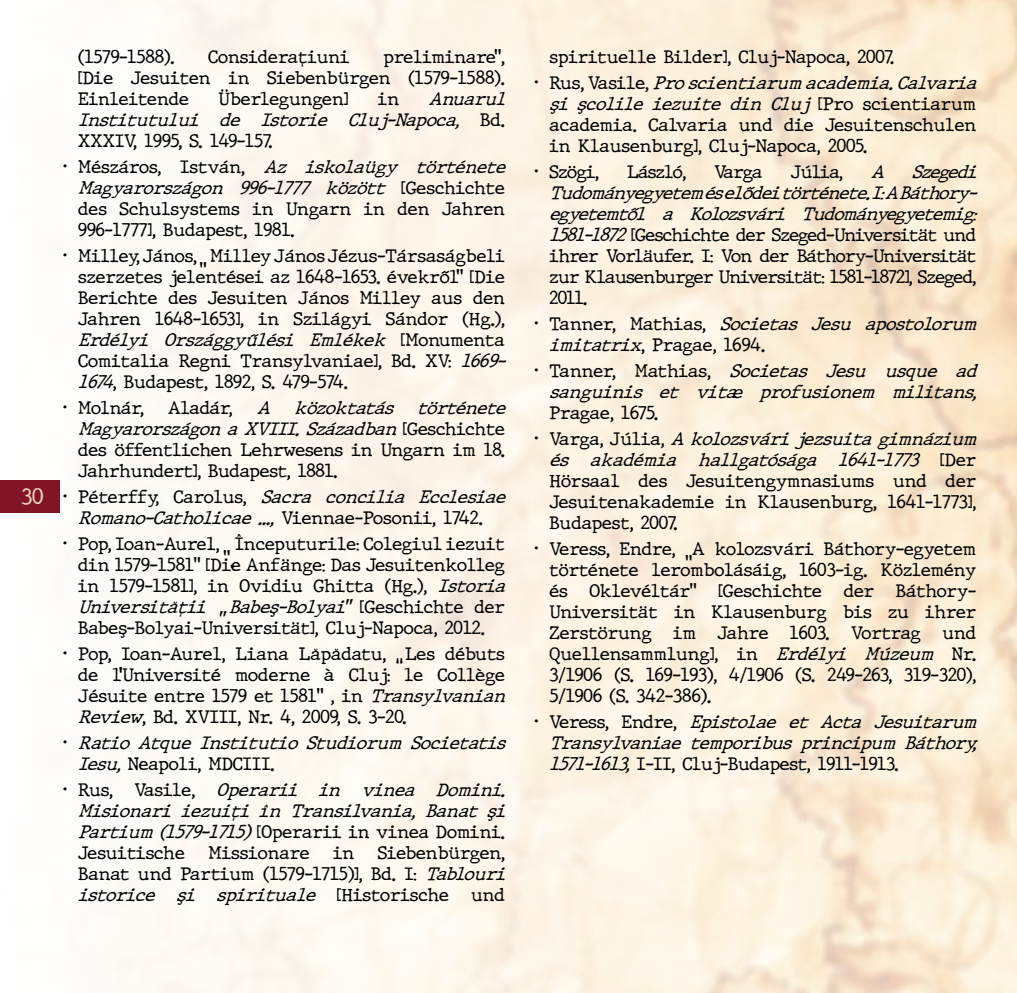
<style>
.page{position:relative;width:1017px;height:993px;background:#fff}
.page>*{position:absolute;margin:0;border:0;box-sizing:border-box;transform-origin:0 0}
.t1{font:21px "JMH Typewriter";color:#f1d2ba}
.t2{font:17.5px/21px "JMH Typewriter";color:#000}
.t3{font:italic 17.5px/21px "JMH Typewriter";color:#000}
.t4{font:17.5px/21px "JMH Typewriter";letter-spacing:-.03em;color:#000}
.t5{font:17.5px "JMH Typewriter";letter-spacing:-.025em;color:#000}
.s1{font-style:normal}
.s2{font-style:italic}
</style>
<div class="page">
<img style="left:0;top:0;width:1017px;height:992px">
<div style="left:0;top:480px;width:60px;height:32px;background:#811526"></div>
<p class="t1" style="left:21px;top:484px;width:24px">30</p>
<p class="t2" style="left:78px;top:48px;width:98px">(1579-1588).</p>
<p class="t2" style="left:208px;top:48px;width:143px">Considerațiuni</p>
<p class="t2" style="left:78px;top:48px;width:428px;text-align:justify;text-indent:305px">preliminare”, [Die Jesuiten in Siebenbürgen (1579-1588).<br>Einleitende</p>
<p class="t2" style="left:219px;top:90px;width:131px">Überlegungen]</p>
<p class="t2" style="left:378px;top:90px;width:23px">in</p>
<p class="t3" style="left:78px;top:90px;width:436px;text-indent:350px">Anuarul<br>Institutului de Istorie Cluj-Napoca, <span class="s1">B d .<br>XXXIV, 1995, S. 149-157.</span></p>
<p class="t2" style="left:78px;top:158px;width:436px;text-indent:-15px">• M é s z á r o s , I s t v á n , <span class="s2">Az iskolaügy története Magyarországon 996-1777 között</span> [ G e s c h i c h t e des Schulsystems in Ungarn in den Jahren 996-1777], Budapest, 1981.</p>
<p class="t2" style="left:63px;top:247px;width:135px">• Milley, János,</p>
<p class="t2" style="left:78px;top:247px;width:436px;text-indent:132px">Milley János Jézus-Társaságbeli szerzetes jelentései az 1648-1653. évekről” [Die Berichte des Jesuiten János Milley aus den Jahren 1648-1653], in Szilágyi Sándor (Hg.), <span class="s2">Erdélyi Országgyűlési Emlékek</span> [ M o n u m e n t a Comitalia Regni Transylvaniae], Bd. XV: <span class="s2">1669- 1674</span>, Budapest, 1892, S. 479-574.</p>
<p class="t2" style="left:63px;top:399px;width:82px">• Molnár,</p>
<p class="t2" style="left:168px;top:399px;width:66px">Aladár,</p>
<p class="t2" style="left:200px;top:261px;width:8px">”</p>
<p class="t2" style="left:78px;top:399px;width:436px;text-indent:179px"><span class="s2">A közoktatás története MagyarországonaXVIII.Században</span>[ G e s c h i c h t e des öffentlichen Lehrwesens in Ungarn im 18.<br>Jahrhundert], Budapest, 1881.</p>
<p class="t3" style="left:78px;top:488px;width:436px;text-indent:-15px"><span class="s1">• P é t e r f f y, C a r o l u s ,</span> Sacra concilia Ecclesiae<br>Romano-Catholicae...,<span class="s1">Vi e n n a e - Po s o n i i , 1 74 2 .</span></p>
<p class="t2" style="left:63px;top:535px;width:158px">• Pop, Ioan-Aurel,</p>
<p class="t2" style="left:78px;top:535px;width:436px;text-indent:157px">Începuturile: Colegiul iezuit din 1579-1581” [Die Anfänge: Das Jesuitenkolleg in 1579-1581], in Ovidiu Ghitta (Hg.), <span class="s2">Istoria Universității</span></p>
<p class="t2" style="left:223px;top:549px;width:13px">”„</p>
<p class="t2" style="left:78px;top:598px;width:428px;text-indent:151px"><span class="s2">Babeș-Bolyai”</span> [ G e s ch i ch t e d e r<br>Babeș-Bolyai-Universität], Cluj-Napoca, 2012.</p>
<p class="t2" style="left:63px;top:644px;width:324px">• Pop, Ioan-Aurel, Liana Lăpădatu,</p>
<p class="t2" style="left:396px;top:657px;width:8px">“</p>
<p class="t3" style="left:216px;top:610px;width:16px">”</p>
<p class="t2" style="left:78px;top:644px;width:436px;text-indent:327px">Les débuts de l’Université moderne à Cluj: le Collège Jésuite entre 1579 et 1581” , in <span class="s2">Transylvanian Review</span>, Bd. XVIII, Nr. 4, 2009, S. 3-20.</p>
<p class="t3" style="left:78px;top:733px;width:436px;text-indent:-15px"><span class="s1">•</span> Ratio Atque Institutio Studiorum Societatis<br>Iesu,<span class="s1">Neapoli, MDCIII.</span></p>
<p class="t3" style="left:78px;top:780px;width:436px;text-indent:-15px"><span class="s1">• R u s , Va s i l e ,</span> Operarii in vinea Domini.<br>Misionari iezuiţi în Transilvania, Banat şi Partium(1579-1715)<span class="s1">[Operarii in vinea Domini.<br>Jesuitische</span></p>
<p class="t2" style="left:78px;top:843px;width:436px;text-indent:300px">Siebenbürgen,<br>Banat und Partium (1579-1715)], Bd. I: <span class="s2">Tablouri istorice şi spirituale</span> [ H i s t o r i s c h e</p>
<p class="t2" style="left:208px;top:843px;width:102px">Missionare</p>
<p class="t2" style="left:333px;top:843px;width:23px">in</p>
<p class="t2" style="left:471px;top:885px;width:35px">und</p>
<p class="t2" style="left:549px;top:48px;width:346px">spirituelle Bilder], Cluj-Napoca, 2007.</p>
<p class="t2" style="left:549px;top:74px;width:436px;text-indent:-15px">• R u s , Va s i l e , <span class="s2">Proscientiarumacademia.Calvaria și școlile iezuite din Cluj</span> [ P r o s c i e n t i a r u m academia. Calvaria und die Jesuitenschulen in Klausenburg], Cluj-Napoca, 2005.</p>
<p class="t2" style="left:535px;top:163px;width:66px">• Szögi,</p>
<p class="t2" style="left:627px;top:163px;width:60px">László,</p>
<p class="t2" style="left:714px;top:163px;width:50px">Varga</p>
<p class="t2" style="left:791px;top:163px;width:54px">Júlia,</p>
<p class="t4" style="left:549px;top:163px;width:436px;text-indent:322px"><span class="s2">A Szegedi Tudományegyeteméselődeitörténete.I:ABáthory&shy;egyetemtől a Kolozsvári Tudományegyetemig:<br>1581-1872</span>[Geschichte der Szeged-Universität und ihrer Vorläufer. I: Von der Báthory-Universität zur Klausenburger Universität: 1581-1872], Szeged, 2011.</p>
<p class="t3" style="left:549px;top:315px;width:436px;text-indent:-15px"><span class="s1">• T a n n e r , M a t h i a s ,</span> Societas Jesu apostolorum imitatrix<span class="s1">, Pragae, 1694.</span></p>
<p class="t3" style="left:535px;top:362px;width:451px;text-align:right"><span class="s1">• T a n n e r , M a t h i a s ,</span> Societas Jesu usque ad sanguinis et vitæ profusionem militans,</p>
<p class="t5" style="left:549px;top:402px;width:110px">Pragae, 1675.</p>
<p class="t2" style="left:549px;top:430px;width:436px;text-indent:-15px">• Va r g a , J ú l i a , <span class="s2">Akolozsvárijezsuitagimnázium és akadémia hallgatósága 1641-1773</span> [ D e r Hörsaal des Jesuitengymnasiums und der Jesuitenakademie in Klausenburg, 1641-1773], Budapest, 2007.</p>
<p class="t2" style="left:535px;top:539px;width:142px">• Veress, Endre,</p>
<p class="t2" style="left:685px;top:553px;width:8px">”</p>
<p class="t2" style="left:549px;top:539px;width:428px;text-align:justify;text-indent:143px">A kolozsvári Báthory-egyetem története lerombolásáig, 1603-ig. Közlemény és Oklevéltár” [Geschichte der Báthory-Universität in Klausenburg bis zu ihrer Zerstörung im Jahre 1603. Vortrag und Quellensammlung], in <span class="s2">Erdélyi Múzeum</span> Nr.<br>3/1906 (S. 169-193), 4/1906 (S. 249-263, 319-320), 5/1906 (S. 342-386).</p>
<p class="t3" style="left:549px;top:712px;width:436px;text-align:justify;text-indent:-15px"><span class="s1">• V e r e s s , E n d r e ,</span> Epistolae et Acta Jesuitarum Transylvaniae temporibus principum Báthory, 1571-1613,<span class="s1">I-II, Cluj-Budapest, 1911-1913.</span></p>
</div>
